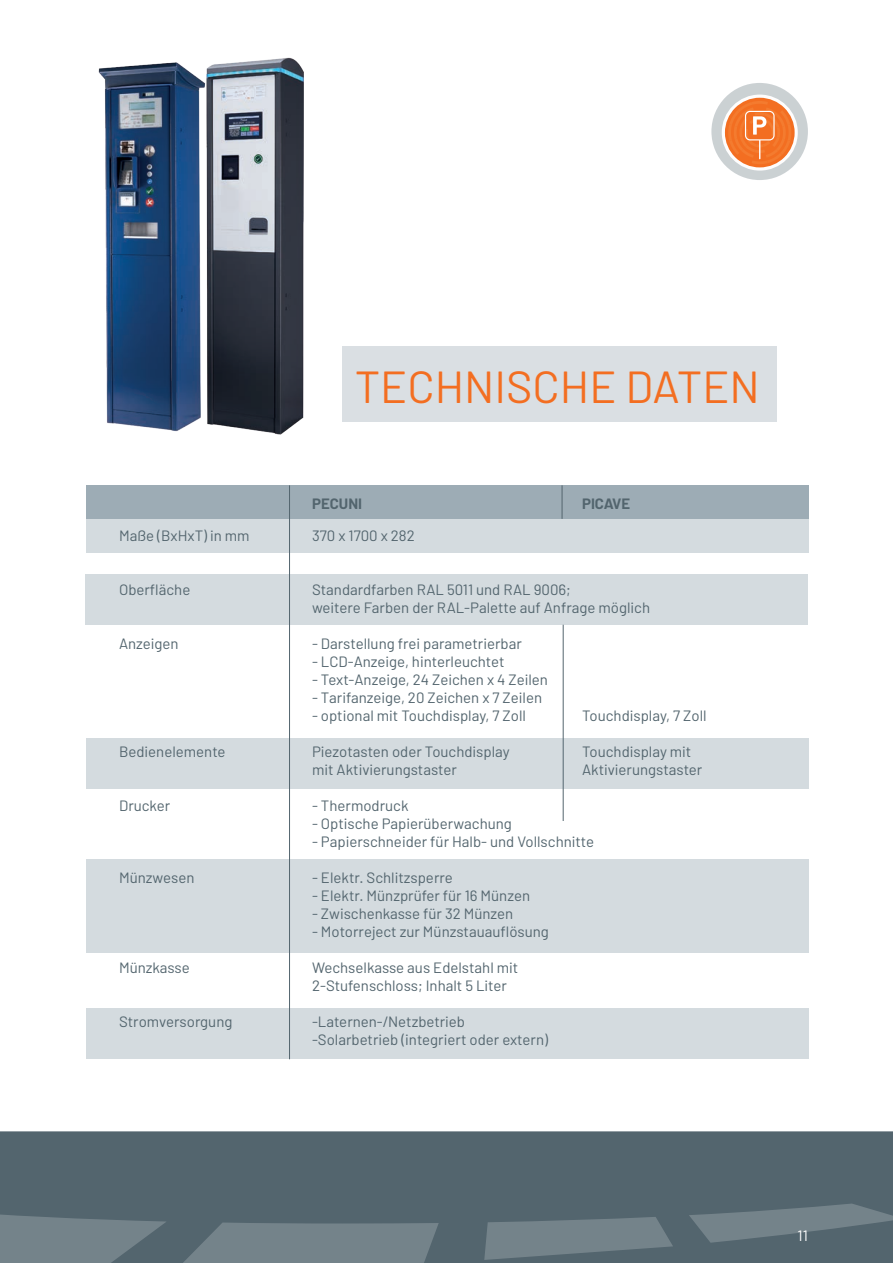
<style>
.page{position:relative;width:893px;height:1263px;background:#fff}
.page>*{position:absolute;margin:0;border:0;box-sizing:border-box;transform-origin:0 0}
.t1{font:45px "Barlow";color:#f36e21}
.t2{font:15px/18px "Barlow";color:#53656e}
.t3{font:700 15px "Barlow";color:#53656e}
.t4{font:15px "Barlow";color:#fff}
</style>
<div class="page">
<div style="left:711px;top:83px;width:97px;height:97px;background:#cbd1d3;border-radius:50%"></div>
<svg style="left:722px;top:95px;width:76px;height:76px"></svg>
<div style="left:0;top:1131px;width:893px;height:132px;background:#53656e"></div>
<svg style="left:689px;top:1203px;width:204px;height:40px;background:#65757d"></svg>
<svg style="left:484px;top:1217px;width:189px;height:43px;background:#6b7b82"></svg>
<svg style="left:177px;top:1222px;width:262px;height:41px;background:#6e7e85"></svg>
<svg style="left:0;top:1210px;width:167px;height:53px;background:#6a7a81"></svg>
<div style="left:342px;top:346px;width:434px;height:76px;background:#dadfe3"></div>
<img style="left:98px;top:62px;width:95px;height:370px">
<img style="left:193px;top:57px;width:111px;height:378px">
<div style="left:86px;top:574px;width:722px;height:51px;background:#d4dbdf"></div>
<div style="left:86px;top:519px;width:722px;height:33px;background:#d4dbdf"></div>
<div style="left:86px;top:485px;width:722px;height:34px;background:#9dacb5"></div>
<div style="left:86px;top:738px;width:722px;height:51px;background:#d4dbdf"></div>
<div style="left:86px;top:859px;width:722px;height:94px;background:#d4dbdf"></div>
<div style="left:86px;top:1008px;width:722px;height:51px;background:#d4dbdf"></div>
<hr style="left:289px;top:485px;width:1px;height:574px;background:#53656e">
<hr style="left:563px;top:625px;width:1px;height:196px;background:#53656e">
<hr style="left:562px;top:485px;width:1px;height:34px;background:#53656e">
<h1 class="t1" style="left:355px;top:359px;width:407px">TECHNISCHE DATEN</h1>
<p class="t3" style="left:312px;top:494px;width:52px">PECUNI</p>
<p class="t3" style="left:582px;top:494px;width:50px">PICAVE</p>
<p class="t2" style="left:119px;top:526px;width:132px">Maße (BxHxT) in mm</p>
<p class="t2" style="left:312px;top:526px;width:104px">370 x 1700 x 282</p>
<p class="t2" style="left:119px;top:580px;width:73px">Oberfläche</p>
<p class="t2" style="left:312px;top:580px;width:340px">Standardfarben RAL 5011 und RAL 9006;<br>weitere Farben der RAL-Palette auf Anfrage möglich</p>
<p class="t2" style="left:119px;top:634px;width:61px">Anzeigen</p>
<p class="t2" style="left:312px;top:634px;width:211px">- Darstellung frei parametrierbar</p>
<p class="t2" style="left:312px;top:652px;width:194px">- LCD-Anzeige, hinterleuchtet</p>
<p class="t2" style="left:312px;top:670px;width:237px">- Text-Anzeige, 24 Zeichen x 4 Zeilen</p>
<p class="t2" style="left:312px;top:688px;width:232px">- Tarifanzeige, 20 Zeichen x 7 Zeilen</p>
<p class="t2" style="left:312px;top:706px;width:215px">- optional mit Touchdisplay, 7 Zoll</p>
<p class="t2" style="left:582px;top:706px;width:126px">Touchdisplay, 7 Zoll</p>
<p class="t2" style="left:119px;top:742px;width:108px">Bedienelemente</p>
<p class="t2" style="left:312px;top:742px;width:199px">Piezotasten oder Touchdisplay</p>
<p class="t2" style="left:582px;top:742px;width:111px">Touchdisplay mit</p>
<p class="t2" style="left:312px;top:760px;width:146px">mit Aktivierungstaster</p>
<p class="t2" style="left:582px;top:760px;width:122px">Aktivierungstaster</p>
<p class="t2" style="left:119px;top:796px;width:53px">Drucker</p>
<p class="t2" style="left:312px;top:796px;width:98px">- Thermodruck</p>
<p class="t2" style="left:312px;top:814px;width:201px">- Optische Papierüberwachung</p>
<p class="t2" style="left:312px;top:832px;width:284px">- Papierschneider für Halb- und Vollschnitte</p>
<p class="t2" style="left:119px;top:868px;width:77px">Münzwesen</p>
<p class="t2" style="left:312px;top:868px;width:142px">- Elektr. Schlitzsperre</p>
<p class="t2" style="left:312px;top:886px;width:220px">- Elektr. Münzprüfer für 16 Münzen</p>
<p class="t2" style="left:312px;top:904px;width:203px">- Zwischenkasse für 32 Münzen</p>
<p class="t2" style="left:312px;top:922px;width:238px">- Motorreject zur Münzstauauflösung</p>
<p class="t2" style="left:119px;top:958px;width:72px">Münzkasse</p>
<p class="t2" style="left:312px;top:958px;width:208px">Wechselkasse aus Edelstahl mit<br>2-Stufenschloss; Inhalt 5 Liter</p>
<p class="t2" style="left:119px;top:1012px;width:115px">Stromversorgung</p>
<p class="t2" style="left:312px;top:1012px;width:237px">-Laternen-/Netzbetrieb -Solarbetrieb (integriert oder extern)</p>
<p class="t4" style="left:798px;top:1226px;width:12px">11</p>
</div>
